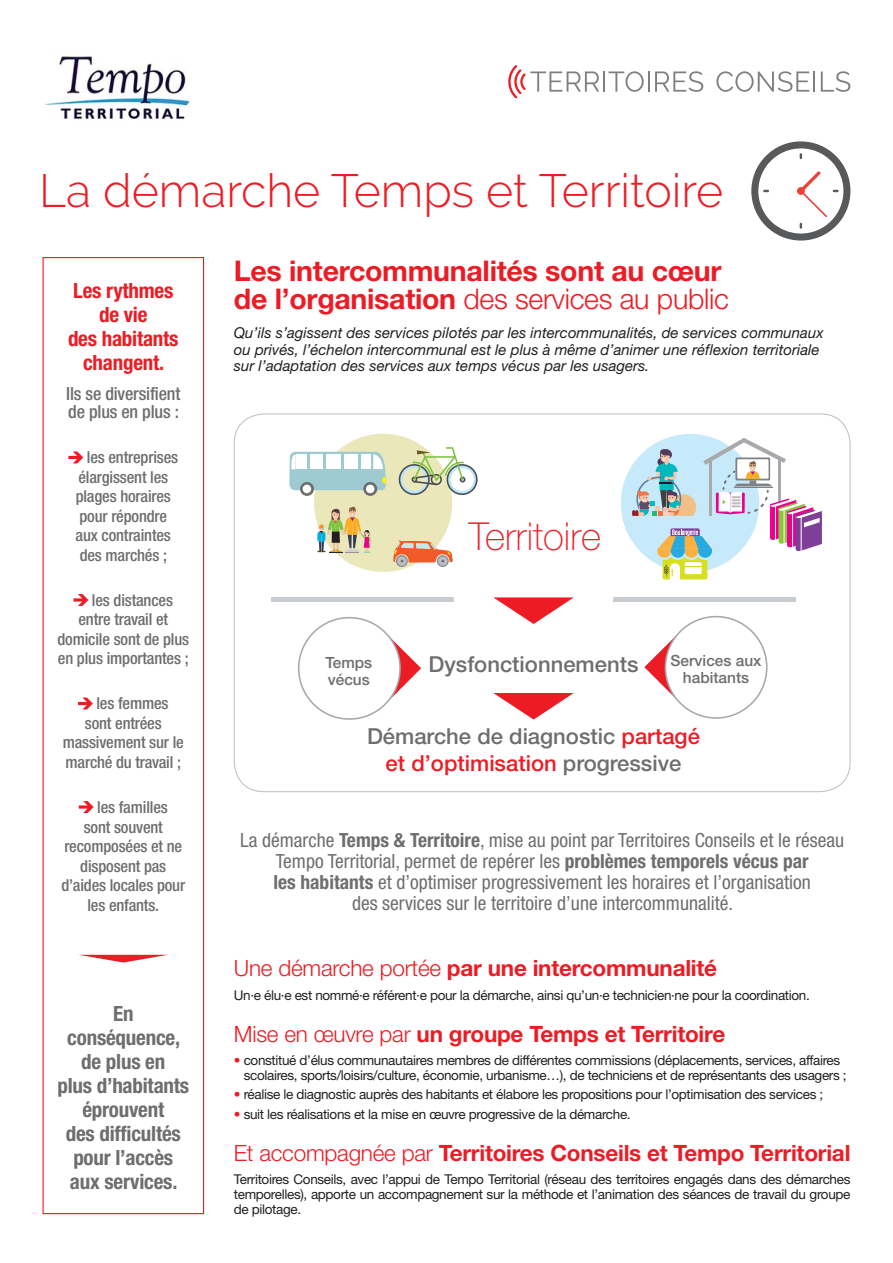
<style>
.page{position:relative;width:893px;height:1263px;background:#fff}
.page>*{position:absolute;margin:0;border:0;box-sizing:border-box;transform-origin:0 0}
.t1{font:300 46.5px "Raleway";color:#ed1c24}
.t2{font:100 38.55px "Helvetica Neue LT Std";color:#ed1c24}
.t3{font:700 28.5px/28.5px "Helvetica Neue LT Std";letter-spacing:-.01em;color:#ed1c24}
.t4{font:700 22.5px "Helvetica Neue LT Std";letter-spacing:-.01em;color:#ed1c24}
.t5{font:500 22.05px/26.4px "Helvetica Neue LT Std";color:#6d6e70;text-align:center}
.t6{font:700 condensed 21px/24px "Helvetica Neue LT Std";letter-spacing:-.01em;color:#6d6e70;text-align:center}
.t7{font:700 condensed 21px/24px "Helvetica Neue LT Std";letter-spacing:-.01em;color:#ed1c24;text-align:center}
.t8{font:condensed 19.5px/21px "Helvetica Neue LT Std";color:#6d6e70;text-align:center}
.t9{font:500 condensed 18px/18px "Helvetica Neue LT Std";letter-spacing:-.01em;color:#6d6e70}
.t10{font:500 condensed 16.5px/19.5px "Helvetica Neue LT Std";letter-spacing:-.01em;color:#6d6e70}
.t11{font:500 15.45px/16.5px "Helvetica Neue LT Std";color:#6d6e70}
.t12{font:italic 15px/16.5px "Helvetica Neue LT Std";color:#231f20}
.t13{font:13.5px/15px "Helvetica Neue LT Std";letter-spacing:-.025em;color:#231f20}
.s1{font-weight:300}
.s2{color:#ed1c24}
.s3{font-weight:700}
</style>
<div class="page">
<img style="left:44px;top:56px;width:146px;height:64px">
<hr style="left:603px;top:71px;width:2px;height:21px;background:#7c8081">
<svg style="left:609px;top:71px;width:35px;height:21px"></svg>
<hr style="left:648px;top:71px;width:2px;height:21px;background:#7c8081">
<svg style="left:655px;top:71px;width:48px;height:21px"></svg>
<svg style="left:716px;top:71px;width:93px;height:21px"></svg>
<hr style="left:813px;top:71px;width:2px;height:21px;background:#7c8081">
<svg style="left:821px;top:71px;width:29px;height:21px"></svg>
<svg style="left:508px;top:65px;width:91px;height:33px"></svg>
<svg style="left:68px;top:451px;width:15px;height:12px"></svg>
<svg style="left:74px;top:594px;width:14px;height:12px"></svg>
<svg style="left:78px;top:697px;width:15px;height:12px"></svg>
<svg style="left:79px;top:801px;width:15px;height:12px"></svg>
<svg style="left:80px;top:955px;width:87px;height:7px"></svg>
<div style="left:43px;top:257px;width:161px;height:957px;border:1px solid #ed1c24"></div>
<div style="left:621px;top:434px;width:138px;height:138px;background:#c7eafb;border-radius:50%"></div>
<div style="left:314px;top:434px;width:138px;height:138px;background:#eae8bb;border-radius:50%"></div>
<div style="left:271px;top:597px;width:524px;height:5px;background:#c6cccf"></div>
<div style="left:454px;top:571px;width:159px;height:52px;background:#fff;border-radius:26px"></div>
<svg style="left:363px;top:482px;width:14px;height:14px"></svg>
<svg style="left:300px;top:482px;width:14px;height:14px"></svg>
<div style="left:399px;top:464px;width:31px;height:31px;border:2px solid #4c4c4e;border-radius:50%"></div>
<div style="left:447px;top:464px;width:31px;height:31px;border:2px solid #4c4c4e;border-radius:50%"></div>
<svg style="left:400px;top:446px;width:77px;height:48px"></svg>
<svg style="left:493px;top:693px;width:81px;height:26px"></svg>
<svg style="left:493px;top:597px;width:81px;height:27px"></svg>
<svg style="left:387px;top:634px;width:34px;height:68px"></svg>
<div style="left:299px;top:618px;width:101px;height:101px;background:#fff;border-radius:50%"></div>
<div style="left:298px;top:617px;width:103px;height:103px;border:2px solid #a7a9ac;border-radius:50%"></div>
<svg style="left:644px;top:633px;width:34px;height:68px"></svg>
<div style="left:665px;top:617px;width:102px;height:101px;background:#fff;border-radius:50%"></div>
<div style="left:665px;top:616px;width:102px;height:103px;border:2px solid #a7a9ac;border-radius:50%"></div>
<div style="left:303px;top:485px;width:8px;height:8px;background:#fff;border-radius:50%"></div>
<div style="left:366px;top:485px;width:8px;height:8px;background:#fff;border-radius:50%"></div>
<svg style="left:396px;top:555px;width:12px;height:12px"></svg>
<svg style="left:437px;top:555px;width:12px;height:12px"></svg>
<div style="left:438px;top:556px;width:9px;height:10px;background:#bbbdc0;border-radius:50%"></div>
<svg style="left:397px;top:556px;width:10px;height:10px"></svg>
<svg style="left:393px;top:540px;width:60px;height:22px"></svg>
<svg style="left:317px;top:507px;width:55px;height:46px"></svg>
<svg style="left:289px;top:451px;width:97px;height:39px"></svg>
<svg style="left:632px;top:438px;width:190px;height:141px"></svg>
<div style="left:751px;top:141px;width:99px;height:100px;background:#58595b;border-radius:50%"></div>
<svg style="left:758px;top:148px;width:85px;height:86px"></svg>
<h1 class="t1" style="left:39px;top:164px;width:686px">La démarche Temps et Territoire</h1>
<h3 class="t7" style="left:68px;top:281px;width:112px">Les rythmes de vie<br>des habitants changent.</h3>
<h3 class="t9" style="left:66px;top:387px;width:116px">Ils se diversifient de plus en plus :</h3>
<p class="t10" style="left:76px;top:450px;width:104px;text-indent:11px">les entreprises élargissent les plages horaires pour répondre aux contraintes des marchés ;</p>
<p class="t10" style="left:92px;top:592px;width:83px">les distances</p>
<p class="t10" style="left:79px;top:612px;width:91px">entre travail et</p>
<p class="t10" style="left:57px;top:631px;width:133px">domicile sont de plus</p>
<p class="t10" style="left:58px;top:651px;width:132px">en plus importantes ;</p>
<p class="t10" style="left:96px;top:696px;width:74px">les femmes</p>
<p class="t10" style="left:85px;top:715px;width:78px">sont entrées</p>
<p class="t10" style="left:63px;top:735px;width:123px">massivement sur le</p>
<p class="t10" style="left:66px;top:754px;width:117px">marché du travail ;</p>
<p class="t10" style="left:97px;top:799px;width:72px">les familles</p>
<p class="t10" style="left:84px;top:819px;width:81px">sont souvent</p>
<p class="t10" style="left:64px;top:838px;width:119px">recomposées et ne</p>
<p class="t10" style="left:80px;top:858px;width:87px">disposent pas</p>
<p class="t10" style="left:61px;top:877px;width:125px">d’aides locales pour</p>
<p class="t10" style="left:87px;top:897px;width:73px">les enfants.</p>
<h3 class="t6" style="left:57px;top:1003px;width:133px">En conséquence, de plus en<br>plus d’habitants éprouvent<br>des difficultés pour l’accès aux services.</h3>
<h3 class="t3" style="left:234px;top:260px;width:496px">Les intercommunalités sont au cœur de l’organisation <span class="s1">des services au public</span></h3>
<p class="t12" style="left:234px;top:327px;width:591px">Qu’ils s’agissent des services pilotés par les intercommunalités, de services communaux ou privés, l’échelon intercommunal est le plus à même d’animer une réflexion territoriale sur l’adaptation des services aux temps vécus par les usagers.</p>
<h2 class="t2" style="left:469px;top:515px;width:134px">Territoire</h2>
<p class="t11" style="left:325px;top:656px;width:48px">Temps vécus</p>
<p class="t11" style="left:671px;top:654px;width:92px;text-align:center">Services aux habitants</p>
<h3 class="t5" style="left:428px;top:653px;width:211px">Dysfonctionnements</h3>
<h3 class="t5" style="left:367px;top:726px;width:334px">Démarche de diagnostic <span class="s2">partagé et d’optimisation</span> progressive</h3>
<p class="t8" style="left:240px;top:832px;width:605px">La démarche <span class="s3">Temps &amp; Territoire</span>, mise au point par Territoires Conseils et le réseau Tempo Territorial, permet de repérer les <span class="s3">problèmes temporels vécus par<br>les habitants</span> et d’optimiser progressivement les horaires et l’organisation<br>des services sur le territoire d’une intercommunalité.</p>
<h3 class="t4" style="left:234px;top:960px;width:485px"><span class="s1">Une démarche portée</span> par une intercommunalité</h3>
<p class="t13" style="left:234px;top:989px;width:577px">Un·e élu·e est nommé·e référent·e pour la démarche, ainsi qu’un·e technicien·ne pour la coordination.</p>
<h3 class="t4" style="left:234px;top:1025px;width:493px"><span class="s1">Mise en œuvre par</span> un groupe Temps et Territoire</h3>
<p class="t13" style="left:244px;top:1054px;width:604px;text-indent:-10px"><span class="s2">•</span> constitué d’élus communautaires membres de différentes commissions (déplacements, services, affaires scolaires, sports/loisirs/culture, économie, urbanisme…), de techniciens et de représentants des usagers ;</p>
<p class="t13" style="left:234px;top:1089px;width:591px"><span class="s2">•</span> réalise le diagnostic auprès des habitants et élabore les propositions pour l’optimisation des services ;</p>
<p class="t13" style="left:234px;top:1108px;width:398px"><span class="s2">•</span> suit les réalisations et la mise en œuvre progressive de la démarche.</p>
<h3 class="t4" style="left:234px;top:1144px;width:618px"><span class="s1">Et accompagnée par</span> Territoires Conseils et Tempo Territorial</h3>
<p class="t13" style="left:234px;top:1173px;width:618px;text-align:justify">Territoires Conseils, avec l’appui de Tempo Territorial (réseau des territoires engagés dans des démarches temporelles), apporte un accompagnement sur la méthode et l’animation des séances de travail du groupe de pilotage.</p>
</div>
